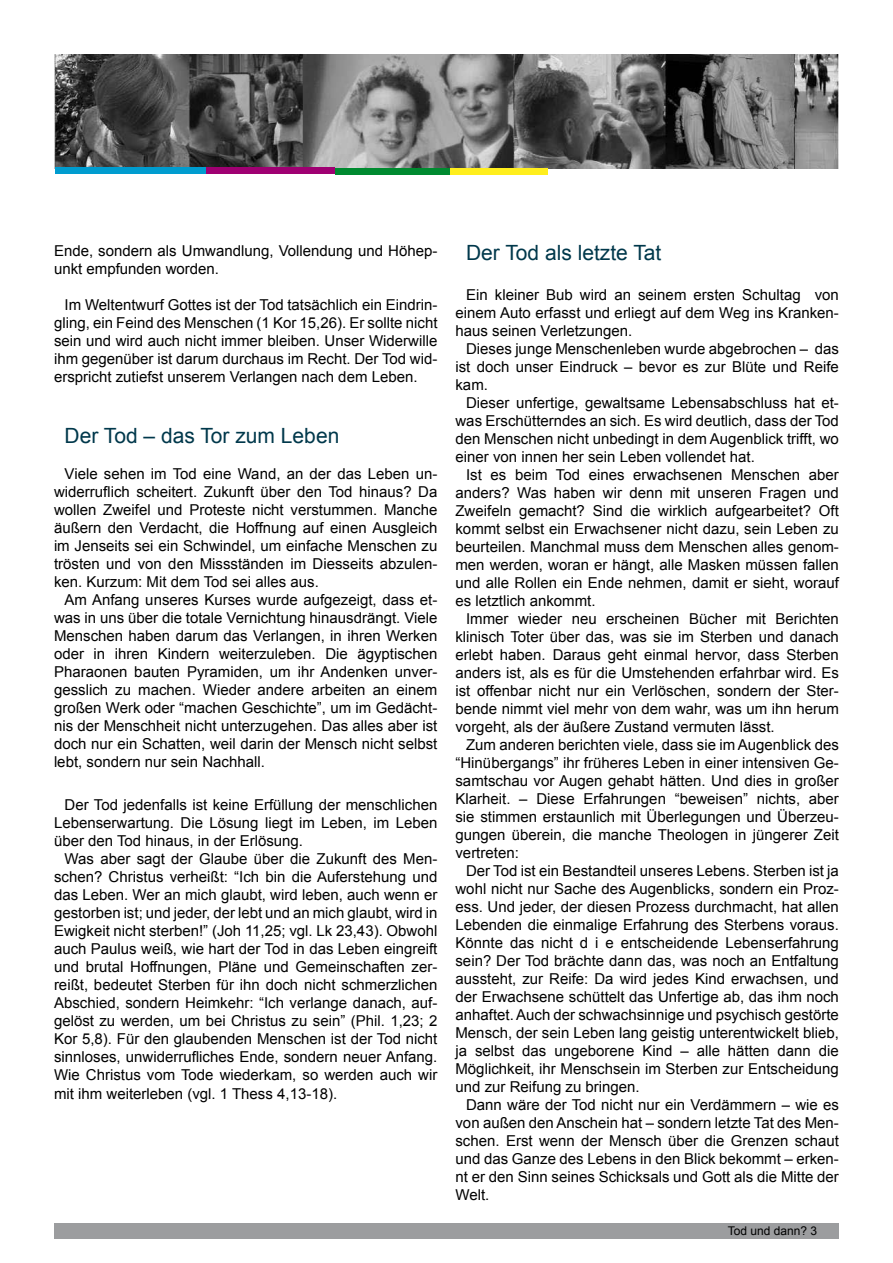
<style>
.page{position:relative;width:893px;height:1263px;background:#fff}
.page>*{position:absolute;margin:0;border:0;box-sizing:border-box;transform-origin:0 0}
.t1{font:21px "Arial";color:#00384b}
.t2{font:15px/18px "Arial";color:#000;text-align:justify}
.t3{font:12px "Arial";color:#000}
</style>
<div class="page">
<div style="left:54px;top:1222px;width:784px;height:16px;background:#9c9d9f"></div>
<img style="left:54px;top:54px;width:785px;height:114px">
<div style="left:55px;top:168px;width:151px;height:6px;background:#009ccf"></div>
<div style="left:206px;top:168px;width:129px;height:6px;background:#9f0072"></div>
<div style="left:335px;top:168px;width:116px;height:6px;background:#008a30"></div>
<div style="left:451px;top:168px;width:97px;height:6px;background:#ffee1d"></div>
<p class="t2" style="left:54px;top:242px;width:385px">Ende, sondern als Umwandlung, Vollendung und Höhep&shy;unkt empfunden worden.</p>
<p class="t2" style="left:54px;top:296px;width:385px;text-indent:11px">Im Weltentwurf Gottes ist der Tod tatsächlich ein Eindrin&shy;gling, ein Feind des Menschen (1 Kor 15,26). Er sollte nicht sein und wird auch nicht immer bleiben. Unser Widerwille ihm gegenüber ist darum durchaus im Recht. Der Tod wid&shy;erspricht zutiefst unserem Verlangen nach dem Leben.</p>
<h1 class="t1" style="left:65px;top:422px;width:276px">Der Tod – das Tor zum Leben</h1>
<p class="t2" style="left:54px;top:465px;width:385px;text-indent:11px">Viele sehen im Tod eine Wand, an der das Leben un&shy;widerruflich scheitert. Zukunft über den Tod hinaus? Da wollen Zweifel und Proteste nicht verstummen. Manche äußern den Verdacht, die Hoffnung auf einen Ausgleich im Jenseits sei ein Schwindel, um einfache Menschen zu trösten und von den Missständen im Diesseits abzulen&shy;ken. Kurzum: Mit dem Tod sei alles aus.</p>
<p class="t2" style="left:54px;top:591px;width:385px;text-indent:11px">Am Anfang unseres Kurses wurde aufgezeigt, dass et&shy;was in uns über die totale Vernichtung hinausdrängt. Viele Menschen haben darum das Verlangen, in ihren Werken oder in ihren Kindern weiterzuleben. Die ägyptischen Pharaonen bauten Pyramiden, um ihr Andenken unver&shy;gesslich zu machen. Wieder andere arbeiten an einem großen Werk oder “machen Geschichte”, um im Gedächt&shy;nis der Menschheit nicht unterzugehen. Das alles aber ist doch nur ein Schatten, weil darin der Mensch nicht selbst lebt, sondern nur sein Nachhall.</p>
<p class="t2" style="left:54px;top:796px;width:385px;text-indent:11px">Der Tod jedenfalls ist keine Erfüllung der menschlichen Lebenserwartung. Die Lösung liegt im Leben, im Leben über den Tod hinaus, in der Erlösung.</p>
<p class="t2" style="left:54px;top:850px;width:385px;text-indent:11px">Was aber sagt der Glaube über die Zukunft des Men&shy;schen? Christus verheißt: “Ich bin die Auferstehung und das Leben. Wer an mich glaubt, wird leben, auch wenn er gestorben ist; und jeder, der lebt und an mich glaubt, wird in Ewigkeit nicht sterben!” (Joh 11,25; vgl. Lk 23,43). Obwohl auch Paulus weiß, wie hart der Tod in das Leben eingreift und brutal Hoffnungen, Pläne und Gemeinschaften zer&shy;reißt, bedeutet Sterben für ihn doch nicht schmerzlichen Abschied, sondern Heimkehr: “Ich verlange danach, auf&shy;gelöst zu werden, um bei Christus zu sein” (Phil. 1,23; 2<br>Kor 5,8). Für den glaubenden Menschen ist der Tod nicht sinnloses, unwiderrufliches Ende, sondern neuer Anfang.<br>Wie Christus vom Tode wiederkam, so werden auch wir mit ihm weiterleben (vgl. 1 Thess 4,13-18).</p>
<h1 class="t1" style="left:466px;top:239px;width:197px">Der Tod als letzte Tat</h1>
<p class="t2" style="left:455px;top:286px;width:385px;text-indent:11px">Ein kleiner Bub wird an seinem ersten Schultag von einem Auto erfasst und erliegt auf dem Weg ins Kranken&shy;haus seinen Verletzungen.</p>
<p class="t2" style="left:455px;top:340px;width:385px;text-indent:11px">Dieses junge Menschenleben wurde abgebrochen – das ist doch unser Eindruck – bevor es zur Blüte und Reife kam.</p>
<p class="t2" style="left:455px;top:394px;width:385px;text-indent:11px">Dieser unfertige, gewaltsame Lebensabschluss hat et&shy;was Erschütterndes an sich. Es wird deutlich, dass der Tod den Menschen nicht unbedingt in dem Augenblick trifft, wo einer von innen her sein Leben vollendet hat.</p>
<p class="t2" style="left:455px;top:466px;width:385px;text-indent:11px">Ist es beim Tod eines erwachsenen Menschen aber anders? Was haben wir denn mit unseren Fragen und Zweifeln gemacht? Sind die wirklich aufgearbeitet? Oft kommt selbst ein Erwachsener nicht dazu, sein Leben zu beurteilen. Manchmal muss dem Menschen alles genom&shy;men werden, woran er hängt, alle Masken müssen fallen und alle Rollen ein Ende nehmen, damit er sieht, worauf es letztlich ankommt.</p>
<p class="t2" style="left:455px;top:610px;width:385px;text-indent:11px">Immer wieder neu erscheinen Bücher mit Berichten klinisch Toter über das, was sie im Sterben und danach erlebt haben. Daraus geht einmal hervor, dass Sterben anders ist, als es für die Umstehenden erfahrbar wird. Es ist offenbar nicht nur ein Verlöschen, sondern der Ster&shy;bende nimmt viel mehr von dem wahr, was um ihn herum vorgeht, als der äußere Zustand vermuten lässt.</p>
<p class="t2" style="left:455px;top:736px;width:385px;text-indent:11px">Zum anderen berichten viele, dass sie im Augenblick des “Hinübergangs” ihr früheres Leben in einer intensiven Ge&shy;samtschau vor Augen gehabt hätten. Und dies in großer Klarheit. – Diese Erfahrungen “beweisen” nichts, aber sie stimmen erstaunlich mit Überlegungen und Überzeu&shy;gungen überein, die manche Theologen in jüngerer Zeit vertreten:</p>
<p class="t2" style="left:455px;top:862px;width:385px;text-indent:11px">Der Tod ist ein Bestandteil unseres Lebens. Sterben ist ja wohl nicht nur Sache des Augenblicks, sondern ein Proz&shy;ess. Und jeder, der diesen Prozess durchmacht, hat allen Lebenden die einmalige Erfahrung des Sterbens voraus.<br>Könnte das nicht d i e entscheidende Lebenserfahrung sein? Der Tod brächte dann das, was noch an Entfaltung aussteht, zur Reife: Da wird jedes Kind erwachsen, und der Erwachsene schüttelt das Unfertige ab, das ihm noch anhaftet. Auch der schwachsinnige und psychisch gestörte Mensch, der sein Leben lang geistig unterentwickelt blieb, ja selbst das ungeborene Kind – alle hätten dann die Möglichkeit, ihr Menschsein im Sterben zur Entscheidung und zur Reifung zu bringen.</p>
<p class="t2" style="left:455px;top:1096px;width:385px;text-indent:11px">Dann wäre der Tod nicht nur ein Verdämmern – wie es von außen den Anschein hat – sondern letzte Tat des Men&shy;schen. Erst wenn der Mensch über die Grenzen schaut und das Ganze des Lebens in den Blick bekommt – erken&shy;nt er den Sinn seines Schicksals und Gott als die Mitte der Welt.</p>
<p class="t3" style="left:728px;top:1223px;width:91px">Tod und dann? 3</p>
</div>
